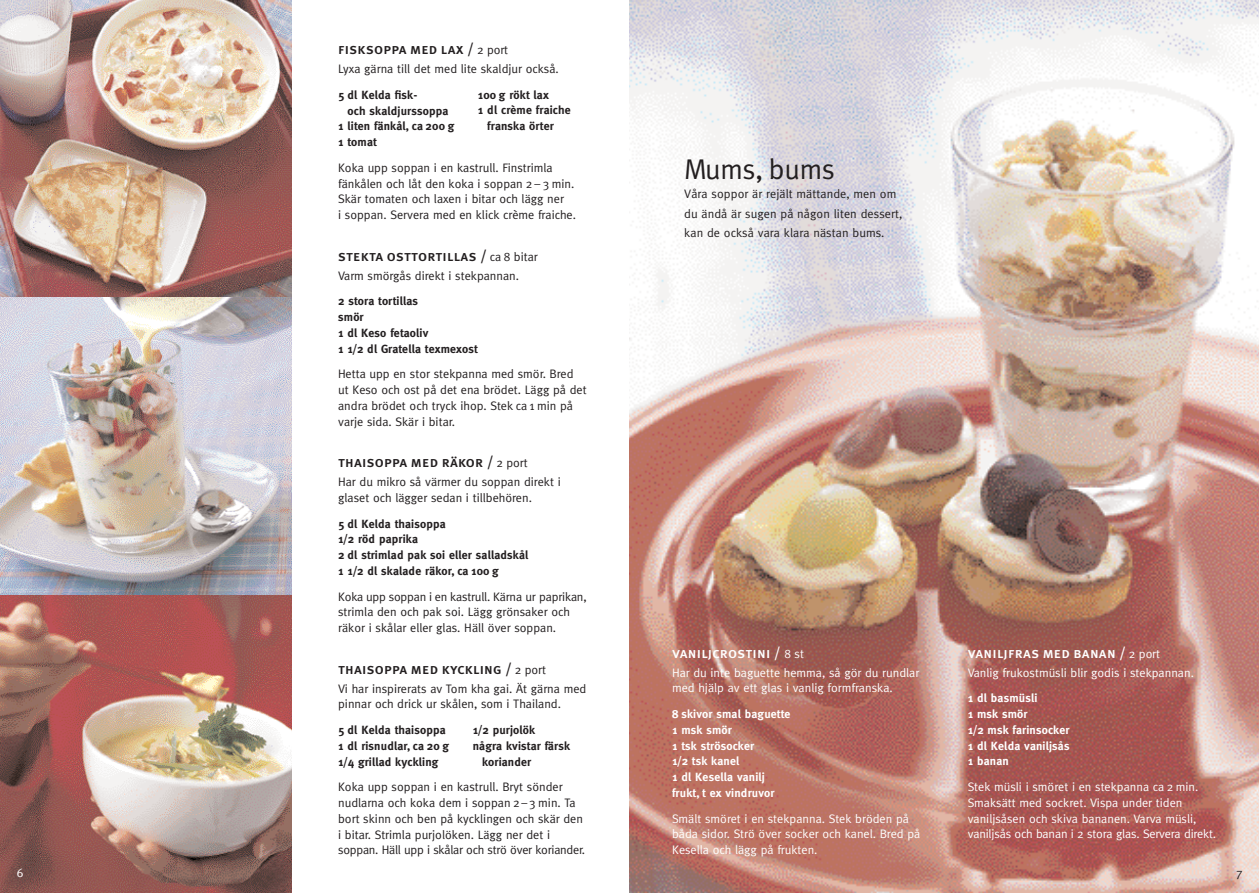
<style>
.page{position:relative;width:1259px;height:893px;background:#fff}
.page>*{position:absolute;margin:0;border:0;box-sizing:border-box;transform-origin:0 0}
.t1{font:28.5px "Meta";color:#231f20}
.t2{font:15px "Meta Plus Medium Caps";letter-spacing:.015em;color:#231f20}
.t3{font:15px "Meta Plus Medium Caps";letter-spacing:.015em;color:#fff}
.t4{font:12.3px/15.8px "Meta";color:#231f20}
.t5{font:12.3px/15.8px "Meta";color:#fff}
.t6{font:700 11.85px/15.8px "Meta";letter-spacing:.015em;color:#231f20}
.t7{font:700 11.85px/15.8px "Meta";letter-spacing:.015em;color:#fff}
.s1{font-family:"Meta";font-size:12.3px}
</style>
<div class="page">
<img style="left:629px;top:0;width:629px;height:892px">
<img style="left:0;top:0;width:291px;height:892px">
<p class="t2" style="left:338px;top:40px;width:171px">fisksoppa med lax / <span class="s1">2 port</span></p>
<p class="t4" style="left:338px;top:62px;width:222px">Lyxa gärna till det med lite skaldjur också.</p>
<p class="t6" style="left:338px;top:88px;width:81px">5 dl Kelda fisk-</p>
<p class="t6" style="left:347px;top:103px;width:102px">och skaldjurssoppa</p>
<p class="t6" style="left:338px;top:119px;width:118px">1 liten fänkål, ca 200 g</p>
<p class="t6" style="left:338px;top:135px;width:40px">1 tomat</p>
<p class="t4" style="left:338px;top:161px;width:239px">Koka upp soppan i en kastrull. Finstrimla fänkålen och låt den koka i soppan 2– 3 min.<br>Skär tomaten och laxen i bitar och lägg ner<br>i soppan. Servera med en klick crème fraiche.</p>
<p class="t2" style="left:338px;top:247px;width:201px">stekta osttortillas / <span class="s1">ca 8 bitar</span></p>
<p class="t4" style="left:338px;top:268px;width:182px">Varm smörgås direkt i stekpannan.</p>
<p class="t6" style="left:338px;top:294px;width:141px">2 stora tortillas<br>smör<br>1 dl Keso fetaoliv<br>1 1/2 dl Gratella texmexost</p>
<p class="t4" style="left:338px;top:367px;width:250px">Hetta upp en stor stekpanna med smör. Bred ut Keso och ost på det ena brödet. Lägg på det andra brödet och tryck ihop. Stek ca 1 min på varje sida. Skär i bitar.</p>
<p class="t2" style="left:338px;top:453px;width:191px">thaisoppa med räkor / <span class="s1">2 port</span></p>
<p class="t4" style="left:338px;top:474px;width:224px">Har du mikro så värmer du soppan direkt i glaset och lägger sedan i tillbehören.</p>
<p class="t6" style="left:338px;top:516px;width:192px">5 dl Kelda thaisoppa<br>1/2 röd paprika<br>2 dl strimlad pak soi eller salladskål<br>1 1/2 dl skalade räkor, ca 100 g</p>
<p class="t4" style="left:338px;top:589px;width:250px">Koka upp soppan i en kastrull. Kärna ur paprikan, strimla den och pak soi. Lägg grönsaker och räkor i skålar eller glas. Häll över soppan.</p>
<p class="t2" style="left:338px;top:659px;width:209px">thaisoppa med kyckling / <span class="s1">2 port</span></p>
<p class="t4" style="left:338px;top:681px;width:250px">Vi har inspirerats av Tom kha gai. Ät gärna med pinnar och drick ur skålen, som i Thailand.</p>
<p class="t6" style="left:338px;top:722px;width:112px">5 dl Kelda thaisoppa<br>1 dl risnudlar, ca 20 g<br>1/4 grillad kyckling</p>
<p class="t4" style="left:338px;top:780px;width:248px">Koka upp soppan i en kastrull. Bryt sönder nudlarna och koka dem i soppan 2–3 min. Ta bort skinn och ben på kycklingen och skär den i bitar. Strimla purjolöken. Lägg ner det i soppan. Häll upp i skålar och strö över koriander.</p>
<p class="t6" style="left:478px;top:87px;width:72px">100 g rökt lax</p>
<p class="t6" style="left:478px;top:103px;width:94px">1 dl crème fraiche</p>
<p class="t6" style="left:487px;top:119px;width:68px">franska örter</p>
<p class="t6" style="left:473px;top:723px;width:64px">1/2 purjolök</p>
<p class="t6" style="left:473px;top:738px;width:99px">några kvistar färsk</p>
<p class="t6" style="left:482px;top:754px;width:51px">koriander</p>
<h1 class="t1" style="left:684px;top:157px;width:152px">Mums, bums</h1>
<p class="t4" style="left:684px;top:185px;width:220px;line-height:19.5px">Våra soppor är rejält mättande, men om du ändå är sugen på någon liten dessert, kan de också vara klara nästan bums.</p>
<p class="t3" style="left:672px;top:643px;width:133px">vaniljcrostini / <span class="s1">8 st</span></p>
<p class="t5" style="left:672px;top:665px;width:249px">Har du inte baguette hemma, så gör du rundlar med hjälp av ett glas i vanlig formfranska.</p>
<p class="t7" style="left:672px;top:706px;width:120px">8 skivor smal baguette<br>1 msk smör<br>1 tsk strösocker<br>1/2 tsk kanel<br>1 dl Kesella vanilj frukt, t ex vindruvor</p>
<p class="t5" style="left:672px;top:811px;width:250px">Smält smöret i en stekpanna. Stek bröden på båda sidor. Strö över socker och kanel. Bred på<br>Kesella och lägg på frukten.</p>
<p class="t3" style="left:967px;top:643px;width:194px">vaniljfras med banan / <span class="s1">2 port</span></p>
<p class="t5" style="left:967px;top:665px;width:228px">Vanlig frukostmüsli blir godis i stekpannan.</p>
<p class="t7" style="left:967px;top:691px;width:103px">1 dl basmüsli<br>1 msk smör<br>1/2 msk farinsocker<br>1 dl Kelda vaniljsås<br>1 banan</p>
<p class="t5" style="left:967px;top:779px;width:250px">Stek müsli i smöret i en stekpanna ca 2 min.<br>Smaksätt med sockret. Vispa under tiden vaniljsåsen och skiva bananen. Varva müsli, vaniljsås och banan i 2 stora glas. Servera direkt.</p>
<p class="t5" style="left:17px;top:865px;width:8px">6</p>
<p class="t4" style="left:1236px;top:865px;width:8px">7</p>
</div>
